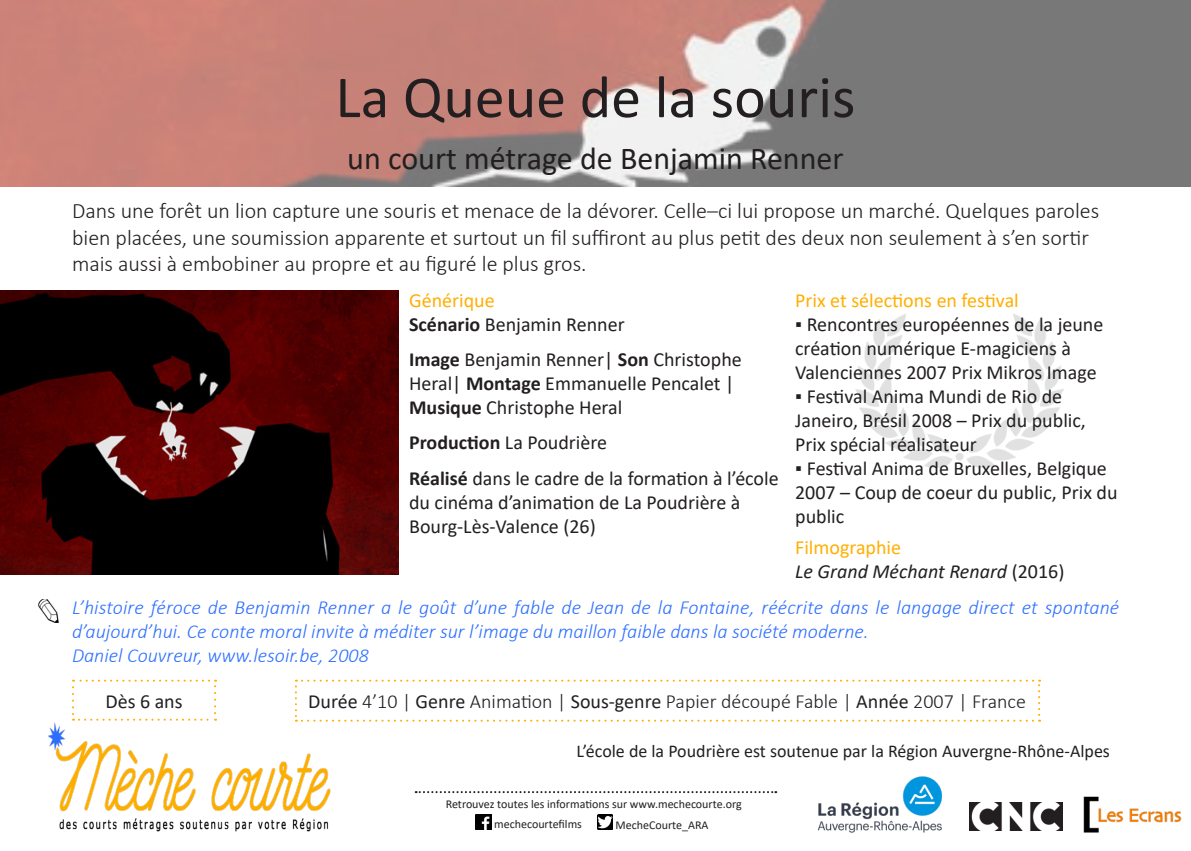
<style>
.page{position:relative;width:1191px;height:851px;background:#fff}
.page>*{position:absolute;margin:0;border:0;box-sizing:border-box;transform-origin:0 0}
.Titre{font:60px "Calibri";color:#231f20}
.Sous_titre{font:32px "Calibri";color:#231f20}
.t1{font:300 22px/26.4px "Calibri";color:#231f20}
.Texte{font:20px/24px "Calibri";color:#231f20}
.Générique{font:20px/24px "Calibri";color:#231f20}
.Avis{font:italic 300 20px/24px "Calibri";color:#2f71ff}
.Texte-2{font:300 20px "Calibri";color:#231f20}
.Texte-3{font:20px "Calibri";color:#ffaf00}
.Texte-4{font:italic 20px "Calibri";color:#231f20}
.Texte-5{font:18px "Calibri";color:#231f20}
.Actualités{font:12px "Calibri";color:#231f20}
.Générique-2{font:12px "Calibri";color:#231f20}
.s1{color:#ffaf00}
.s2{font-weight:700}
.s3{font-style:normal}
.s4{font-weight:400}
</style>
<div class="page">
<img style="left:818px;top:776px;width:124px;height:57px">
<img style="left:970px;top:802px;width:92px;height:28px">
<img style="left:1083px;top:796px;width:99px;height:37px">
<img style="left:0;top:0;width:1191px;height:187px">
<img style="left:48px;top:686px;width:330px;height:146px">
<img style="left:0;top:291px;width:398px;height:283px">
<img style="left:855px;top:313px;width:209px;height:154px">
<img style="left:38px;top:599px;width:21px;height:23px">
<svg style="left:295px;top:679px;width:745px;height:42px"></svg>
<svg style="left:416px;top:791px;width:360px;height:2px"></svg>
<img style="left:476px;top:814px;width:15px;height:15px">
<img style="left:597px;top:814px;width:15px;height:15px">
<svg style="left:72px;top:679px;width:144px;height:41px"></svg>
<p class="Titre" style="left:335px;top:55px;width:521px">La Queue de la souris</p>
<p class="Sous_titre" style="left:347px;top:136px;width:498px">un court métrage de Benjamin Renner</p>
<p class="t1" style="left:72px;top:198px;width:1028px">Dans une forêt un lion capture une souris et menace de la dévorer. Celle–ci lui propose un marché. Quelques paroles bien placées, une soumission apparente et surtout un fil suffiront au plus petit des deux non seulement à s’en sortir mais aussi à embobiner au propre et au figuré le plus gros.</p>
<p class="Générique" style="left:409px;top:287px;width:217px"><span class="s1">Générique<br></span><span class="s2">Scénario</span> Benjamin Renner</p>
<p class="Générique" style="left:409px;top:347px;width:334px"><span class="s2">Image</span> Benjamin Renner| <span class="s2">Son</span> Christophe<br>Heral| <span class="s2">Montage</span> Emmanuelle Pencalet |<br><span class="s2">Musique</span> Christophe Heral</p>
<p class="Générique" style="left:409px;top:430px;width:199px"><span class="s2">Production</span> La Poudrière</p>
<p class="Générique" style="left:409px;top:465px;width:371px"><span class="s2">Réalisé</span> dans le cadre de la formation à l’école du cinéma d’animation de La Poudrière à<br>Bourg-Lès-Valence (26)</p>
<p class="Texte-3" style="left:795px;top:286px;width:225px">Prix et sélections en festival</p>
<p class="Texte" style="left:795px;top:311px;width:310px">▪ Rencontres européennes de la jeune création numérique E-magiciens à<br>Valenciennes 2007 Prix Mikros Image</p>
<p class="Texte" style="left:795px;top:383px;width:292px">▪ Festival Anima Mundi de Rio de<br>Janeiro, Brésil 2008 – Prix du public,<br>Prix spécial réalisateur</p>
<p class="Texte" style="left:795px;top:455px;width:324px">▪ Festival Anima de Bruxelles, Belgique<br>2007 – Coup de coeur du public, Prix du public</p>
<p class="Texte-3" style="left:795px;top:533px;width:107px">Filmographie</p>
<p class="Texte-4" style="left:795px;top:557px;width:271px">Le Grand Méchant Renard <span class="s3">(2016)</span></p>
<p class="Avis" style="left:72px;top:595px;width:1048px">L’histoire féroce de Benjamin Renner a le goût d’une fable de Jean de la Fontaine, réécrite dans le langage direct et spontané d’aujourd’hui. Ce conte moral invite à méditer sur l’image du maillon faible dans la société moderne.</p>
<p class="Avis" style="left:72px;top:643px;width:298px">Daniel Couvreur, www.lesoir.be, 2008</p>
<p class="Texte" style="left:105px;top:688px;width:79px">Dès 6 ans</p>
<p class="Texte-2" style="left:308px;top:689px;width:719px"><span class="s4">Durée</span> 4’10 | <span class="s4">Genre</span> Animation | <span class="s4">Sous-genre</span> Papier découpé Fable | <span class="s4">Année</span> 2007 | France</p>
<p class="Texte-5" style="left:576px;top:738px;width:535px">L’école de la Poudrière est soutenue par la Région Auvergne-Rhône-Alpes</p>
<p class="Actualités" style="left:446px;top:795px;width:297px">Retrouvez toutes les informations sur www.mechecourte.org</p>
<p class="Générique-2" style="left:494px;top:815px;width:89px">mechecourtefilms</p>
<p class="Générique-2" style="left:615px;top:816px;width:95px">MecheCourte_ARA</p>
</div>
